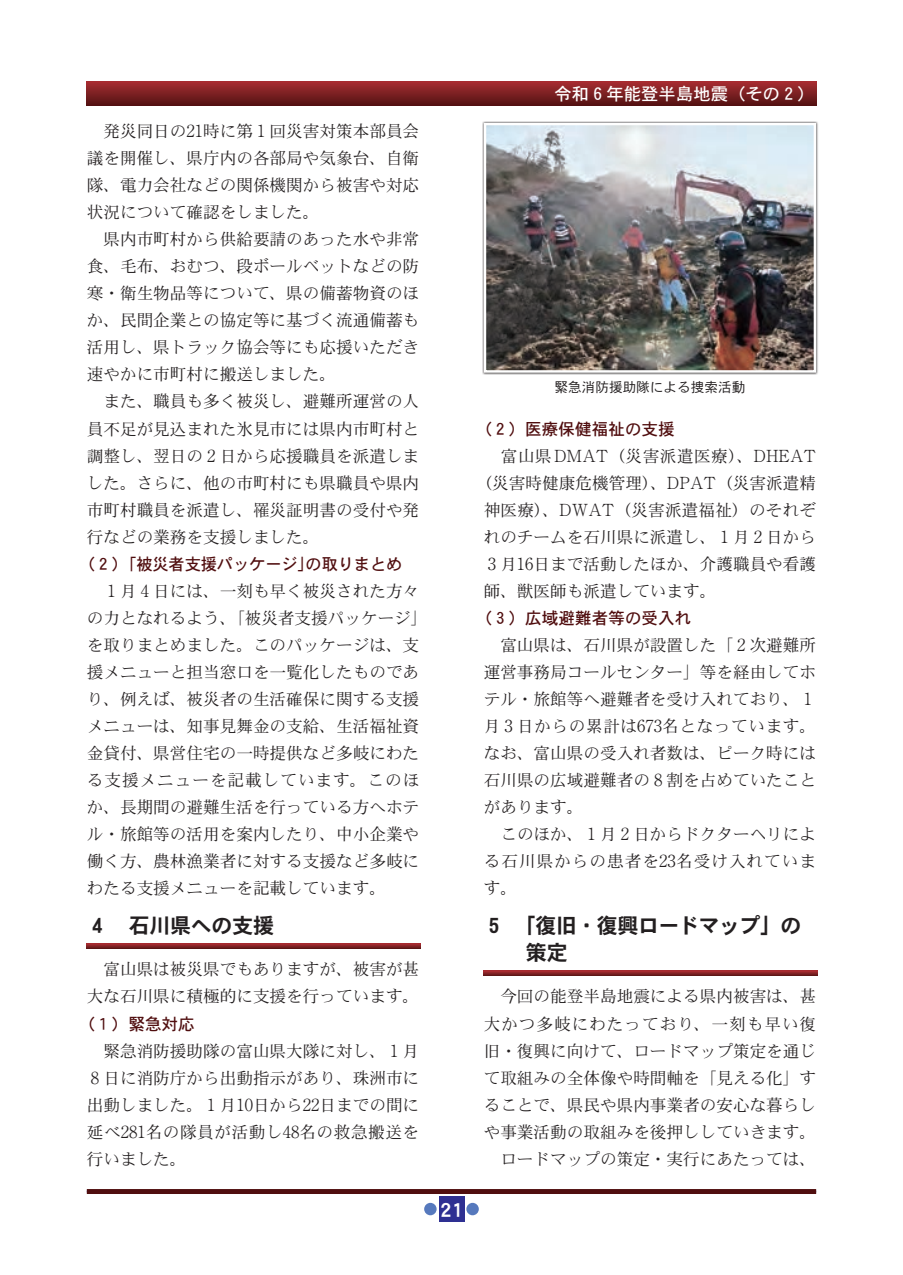
<style>
.page{position:relative;width:903px;height:1275px;background:#fff}
.page>*{position:absolute;margin:0;border:0;box-sizing:border-box;transform-origin:0 0}
.t1{font:21px/27.3px "DFHS Gothic Std W7";letter-spacing:-.02em;color:#231f20}
.t2{font:21px "DFHS Gothic Std W7";color:#fff}
.t3{font:17.32px "DFHS Gothic Std W5";color:#fff}
.t4{font:16.62px/27.1px "DFHS Mincho Std W3";color:#231f20}
.t5{font:16.62px "DFHS Gothic Std W5";color:#500e0f}
.t6{font:16.62px "DFHS Mincho Std W3";letter-spacing:.03em;color:#231f20}
.t7{font:13.65px "DFHS Gothic Std W3";color:#231f20}
.s1{font-family:"Ryumin Pr 6";font-weight:300}
</style>
<div class="page">
<svg style="left:87px;top:944px;width:333px;height:5px;background:#7e2022"></svg>
<div style="left:87px;top:82px;width:729px;height:24px;background:linear-gradient(to bottom,#a42d31,#561313)"></div>
<div style="left:482px;top:121px;width:336px;height:254px;background:linear-gradient(to right,#989696,#989696)"></div>
<img style="left:487px;top:126px;width:326px;height:244px">
<div style="left:484px;top:123px;width:332px;height:250px;border:2px solid #fff"></div>
<svg style="left:484px;top:971px;width:333px;height:5px;background:#822123"></svg>
<div style="left:439px;top:1196px;width:25px;height:25px;background:#2e3092"></div>
<div style="left:466px;top:1203px;width:13px;height:12px;background:#5679bd;border-radius:50%"></div>
<div style="left:424px;top:1203px;width:13px;height:12px;background:#5679bd;border-radius:50%"></div>
<div style="left:87px;top:1189px;width:729px;height:5px;background:#500e0f"></div>
<p class="t4" style="left:87px;top:117px;width:334px">　発災同日の<span class="s1">21</span>時に第 <span class="s1">1</span> 回災害対策本部員会議を開催し、県庁内の各部局や気象台、自衛隊、電力会社などの関係機関から被害や対応状況について確認をしました。<br>　県内市町村から供給要請のあった水や非常食、毛布、おむつ、段ボールベットなどの防寒・衛生物品等について、県の備蓄物資のほか、民間企業との協定等に基づく流通備蓄も活用し、県トラック協会等にも応援いただき速やかに市町村に搬送しました。<br>　また、職員も多く被災し、避難所運営の人員不足が見込まれた氷見市には県内市町村と調整し、翌日の <span class="s1">2</span> 日から応援職員を派遣しました。さらに、他の市町村にも県職員や県内市町村職員を派遣し、罹災証明書の受付や発行などの業務を支援しました。</p>
<p class="t5" style="left:79px;top:555px;width:325px">（ 2 ）「被災者支援パッケージ」の取りまとめ</p>
<p class="t4" style="left:87px;top:577px;width:342px;text-indent:21px"><span class="s1">1</span> 月 <span class="s1">4</span> 日には、一刻も早く被災された方々の力となれるよう、「被災者支援パッケージ」を取りまとめました。このパッケージは、支援メニューと担当窓口を一覧化したものであり、例えば、被災者の生活確保に関する支援メニューは、知事見舞金の支給、生活福祉資金貸付、県営住宅の一時提供など多岐にわたる支援メニューを記載しています。このほか、長期間の避難生活を行っている方へホテル・旅館等の活用を案内したり、中小企業や働く方、農林漁業者に対する支援など多岐にわたる支援メニューを記載しています。</p>
<p class="t1" style="left:92px;top:911px;width:184px">4 　石川県への支援</p>
<p class="t4" style="left:87px;top:956px;width:334px">　富山県は被災県でもありますが、被害が甚大な石川県に積極的に支援を行っています。</p>
<p class="t5" style="left:79px;top:1014px;width:118px">（ 1 ）緊急対応</p>
<p class="t4" style="left:87px;top:1037px;width:334px;text-align:justify">　緊急消防援助隊の富山県大隊に対し、 <span class="s1">1</span> 月<span class="s1">8</span> 日に消防庁から出動指示があり、珠洲市に出動しました。 <span class="s1">1</span> 月<span class="s1">10</span>日から<span class="s1">22</span>日までの間に延べ<span class="s1">281</span>名の隊員が活動し<span class="s1">48</span>名の救急搬送を行いました。</p>
<p class="t2" style="left:440px;top:1198px;width:23px">21</p>
<p class="t3" style="left:554px;top:84px;width:262px">令和 6 年能登半島地震（その２）</p>
<p class="t7" style="left:554px;top:380px;width:192px">緊急消防援助隊による捜索活動</p>
<p class="t5" style="left:475px;top:420px;width:201px">（ 2 ）医療保健福祉の支援</p>
<p class="t6" style="left:484px;top:447px;width:334px">　富山県<span class="s1">DMAT</span>（災害派遣医療）、<span class="s1">DHEAT</span></p>
<p class="t4" style="left:475px;top:469px;width:342px">（災害時健康危機管理）、<span class="s1">DPAT</span>（災害派遣精</p>
<p class="t4" style="left:484px;top:496px;width:334px">神医療）、<span class="s1">DWAT</span>（災害派遣福祉）のそれぞ</p>
<p class="t4" style="left:484px;top:523px;width:334px">れのチームを石川県に派遣し、 <span class="s1">1</span> 月 <span class="s1">2</span> 日から</p>
<p class="t4" style="left:488px;top:550px;width:330px"><span class="s1">3</span> 月<span class="s1">16</span>日まで活動したほか、介護職員や看護</p>
<p class="t4" style="left:484px;top:577px;width:234px">師、獣医師も派遣しています。</p>
<p class="t5" style="left:475px;top:609px;width:218px">（ 3 ）広域避難者等の受入れ</p>
<p class="t4" style="left:484px;top:631px;width:334px">　富山県は、石川県が設置した「 <span class="s1">2</span> 次避難所運営事務局コールセンター」等を経由してホテル・旅館等へ避難者を受け入れており、 <span class="s1">1</span>月 <span class="s1">3</span> 日からの累計は<span class="s1">673</span>名となっています。なお、富山県の受入れ者数は、ピーク時には石川県の広域避難者の <span class="s1">8</span> 割を占めていたことがあります。<br>　このほか、 <span class="s1">1</span> 月 <span class="s1">2</span> 日からドクターヘリによる石川県からの患者を<span class="s1">23</span>名受け入れています。</p>
<p class="t1" style="left:526px;top:911px;width:277px;text-indent:-37px">5 　「復旧・復興ロードマップ」の策定</p>
<p class="t4" style="left:484px;top:983px;width:334px;text-align:justify">　今回の能登半島地震による県内被害は、甚大かつ多岐にわたっており、一刻も早い復旧・復興に向けて、ロードマップ策定を通じて取組みの全体像や時間軸を「見える化」することで、県民や県内事業者の安心な暮らしや事業活動の取組みを後押ししていきます。　ロードマップの策定・実行にあたっては、</p>
</div>
